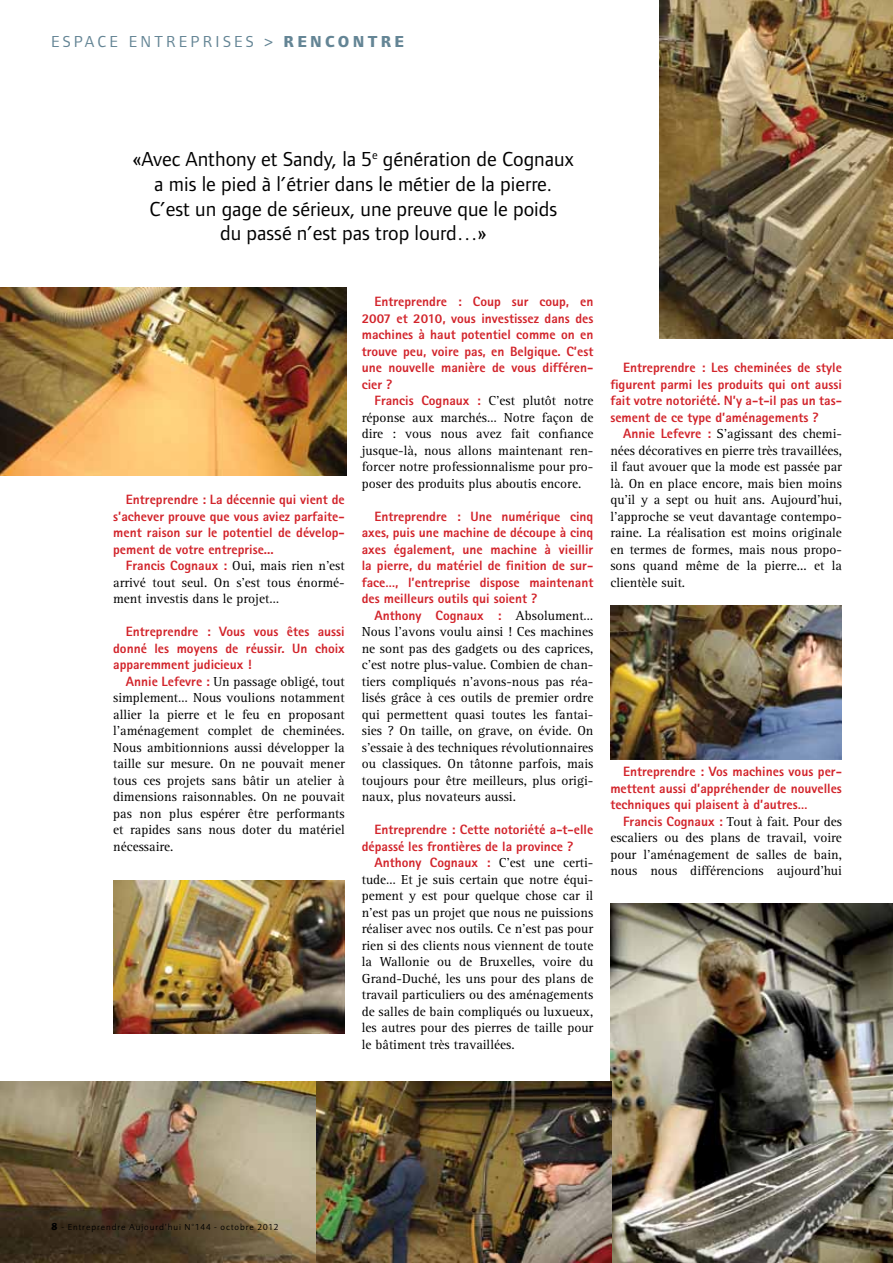
<style>
.page{position:relative;width:893px;height:1263px;background:#fff}
.page>*{position:absolute;margin:0;border:0;box-sizing:border-box;transform-origin:0 0}
.t1{font:21px/24.8px "Foundry Form Sans";color:#000;text-align:center}
.t2{font:16.5px "Foundry Form Sans";letter-spacing:.2em;color:#648595}
.t3{font:13.5px/16.5px "Rotis Serif";color:#000;text-align:justify}
.t4{font:800 13.5px/16.5px "Rotis Sans Serif";color:#d2232a;text-align:justify}
.t5{font:9px "Foundry Sans";letter-spacing:.1em;color:#000}
.s1{font-weight:800}
.s2{font-family:"Rotis Sans Serif";font-weight:800;color:#d2232a}
.s3{font-family:"Rotis Serif";font-weight:400;color:#000}
.s4{font-weight:700;font-size:10.5px}
</style>
<div class="page">
<img style="left:659px;top:0;width:234px;height:339px">
<img style="left:0;top:1081px;width:610px;height:182px">
<img style="left:610px;top:903px;width:283px;height:360px">
<img style="left:0;top:288px;width:346px;height:187px">
<img style="left:610px;top:605px;width:232px;height:154px">
<img style="left:113px;top:880px;width:232px;height:154px">
<p class="t2" style="left:51px;top:32px;width:355px">ESPACE ENTREPRISES &gt; <span class="s1">RENCONTRE</span></p>
<h1 class="t1" style="left:133px;top:146px;width:442px">«Avec Anthony et Sandy, la 5<sup>e</sup> génération de Cognaux a mis le pied à l’étrier dans le métier de la pierre.<br>C’est un gage de sérieux, une preuve que le poids<br>du passé n’est pas trop lourd…»</h1>
<p class="t4" style="left:113px;top:491px;width:233px;text-indent:13px">Entreprendre : La décennie qui vient de s’achever prouve que vous aviez parfaite&shy;ment raison sur le potentiel de dévelop&shy;pement de votre entreprise...</p>
<p class="t3" style="left:113px;top:558px;width:233px;text-indent:13px"><span class="s2">Francis Cognaux :</span> Oui, mais rien n’est arrivé tout seul. On s’est tous énormé&shy;ment investis dans le projet…</p>
<p class="t4" style="left:113px;top:623px;width:233px;text-indent:13px">Entreprendre : Vous vous êtes aussi donné les moyens de réussir. Un choix apparemment judicieux !</p>
<p class="t3" style="left:113px;top:673px;width:233px;text-indent:13px"><span class="s2">Annie Lefevre :</span> Un passage obligé, tout simplement… Nous voulions notamment allier la pierre et le feu en proposant l’aménagement complet de cheminées.<br>Nous ambitionnions aussi développer la taille sur mesure. On ne pouvait mener tous ces projets sans bâtir un atelier à dimensions raisonnables. On ne pouvait pas non plus espérer être performants et rapides sans nous doter du matériel nécessaire.</p>
<p class="t4" style="left:362px;top:293px;width:233px;text-indent:13px">Entreprendre : Coup sur coup, en 2007 et 2010, vous investissez dans des machines à haut potentiel comme on en trouve peu, voire pas, en Belgique. C’est une nouvelle manière de vous différen&shy;cier ?</p>
<p class="t3" style="left:362px;top:393px;width:233px;text-indent:13px"><span class="s2">Francis Cognaux :</span> C’est plutôt notre réponse aux marchés… Notre façon de dire : vous nous avez fait confiance jusque-là, nous allons maintenant ren&shy;forcer notre professionnalisme pour pro&shy;poser des produits plus aboutis encore.</p>
<p class="t4" style="left:362px;top:508px;width:233px;text-indent:13px">Entreprendre : Une numérique cinq axes, puis une machine de découpe à cinq axes également, une machine à vieillir la pierre, du matériel de finition de sur&shy;face…, l’entreprise dispose maintenant des meilleurs outils qui soient ?</p>
<p class="t4" style="left:374px;top:607px;width:220px">Anthony Cognaux : <span class="s3">Absolument…</span></p>
<p class="t3" style="left:362px;top:624px;width:233px">Nous l’avons voulu ainsi ! Ces machines ne sont pas des gadgets ou des caprices, c’est notre plus-value. Combien de chan&shy;tiers compliqués n’avons-nous pas réa&shy;lisés grâce à ces outils de premier ordre qui permettent quasi toutes les fantai&shy;sies ? On taille, on grave, on évide. On s’essaie à des techniques révolutionnaires ou classiques. On tâtonne parfois, mais toujours pour être meilleurs, plus origi&shy;naux, plus novateurs aussi.</p>
<p class="t4" style="left:362px;top:821px;width:233px;text-indent:13px">Entreprendre : Cette notoriété a-t-elle dépassé les frontières de la province ?</p>
<p class="t4" style="left:374px;top:854px;width:220px">Anthony Cognaux : <span class="s3">C’est une certi-</span></p>
<p class="t3" style="left:362px;top:871px;width:233px">tude… Et je suis certain que notre équi&shy;pement y est pour quelque chose car il n’est pas un projet que nous ne puissions réaliser avec nos outils. Ce n’est pas pour rien si des clients nous viennent de toute la Wallonie ou de Bruxelles, voire du Grand-Duché, les uns pour des plans de travail particuliers ou des aménagements de salles de bain compliqués ou luxueux, les autres pour des pierres de taille pour le bâtiment très travaillées.</p>
<p class="t4" style="left:610px;top:359px;width:233px;text-indent:13px">Entreprendre : Les cheminées de style figurent parmi les produits qui ont aussi fait votre notoriété. N’y a-t-il pas un tas&shy;sement de ce type d’aménagements ?</p>
<p class="t3" style="left:610px;top:426px;width:233px;text-indent:13px"><span class="s2">Annie Lefevre :</span> S’agissant des chemi&shy;nées décoratives en pierre très travaillées, il faut avouer que la mode est passée par là. On en place encore, mais bien moins qu’il y a sept ou huit ans. Aujourd’hui, l’approche se veut davantage contempo&shy;raine. La réalisation est moins originale en termes de formes, mais nous propo&shy;sons quand même de la pierre... et la clientèle suit.</p>
<p class="t4" style="left:610px;top:763px;width:233px;text-indent:13px">Entreprendre : Vos machines vous per&shy;mettent aussi d’appréhender de nouvelles techniques qui plaisent à d’autres…</p>
<p class="t3" style="left:610px;top:813px;width:233px;text-indent:13px"><span class="s2">Francis Cognaux :</span> Tout à fait. Pour des escaliers ou des plans de travail, voire pour l’aménagement de salles de bain, nous nous différencions aujourd’hui</p>
<p class="t5" style="left:51px;top:1222px;width:229px"><span class="s4">8</span> - Entreprendre Aujourd’hui N°144 - octobre 2012</p>
</div>
